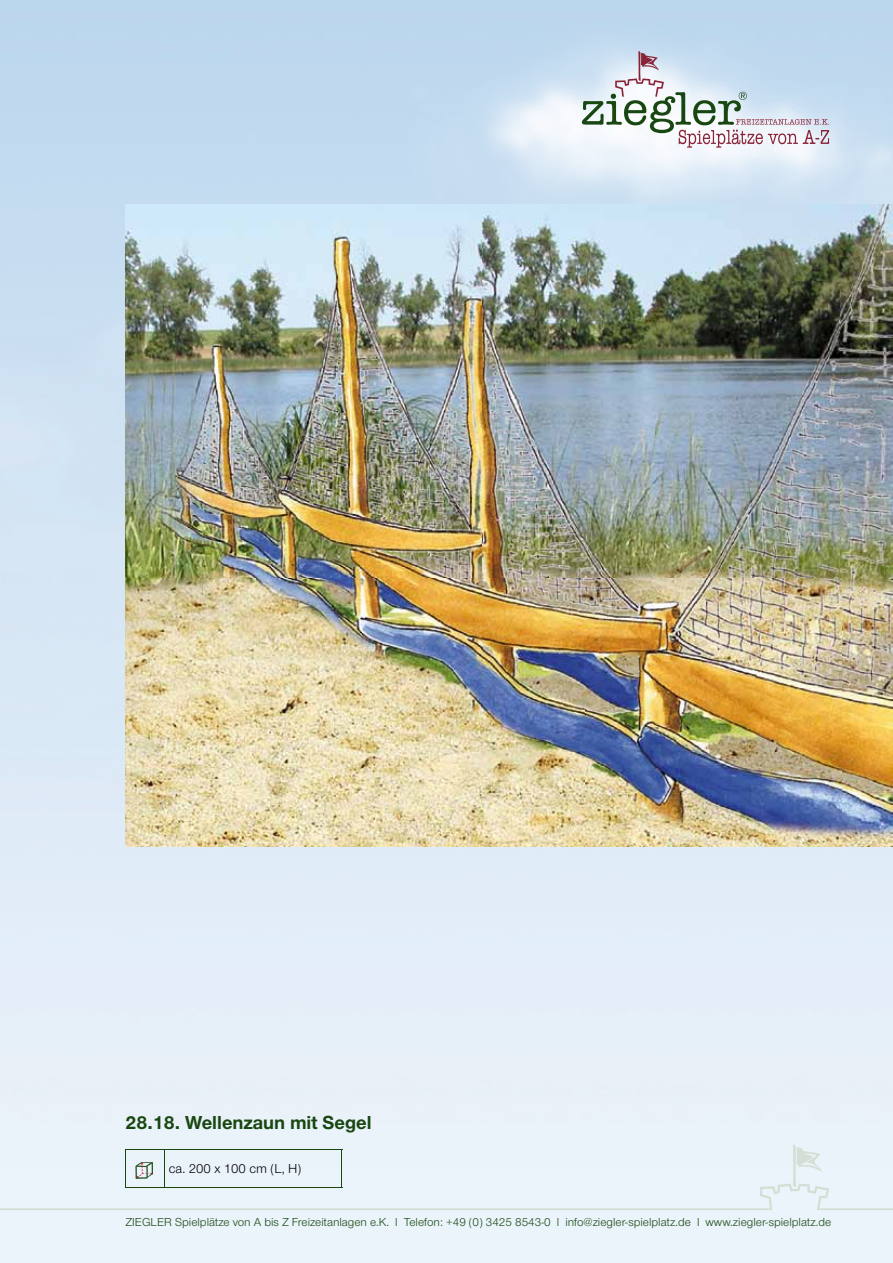
<style>
.page{position:relative;width:893px;height:1263px;background:#fff}
.page>*{position:absolute;margin:0;border:0;box-sizing:border-box;transform-origin:0 0}
.t1{font:700 19.5px "Nimbus San Nov";color:#184711}
.t2{font:13.5px "Nimbus San Nov";color:#000}
.t3{font:12px "Nimbus San Nov";color:#184711}
</style>
<div class="page">
<img style="left:0;top:0;width:893px;height:1263px">
<svg style="left:582px;top:50px;width:247px;height:98px"></svg>
<div style="left:0;top:1143px;width:893px;height:67px;background:#ebf4fb"></div>
<img style="left:125px;top:204px;width:767px;height:642px">
<hr style="left:164px;top:1150px;width:1px;height:36px;background:#184711">
<hr style="left:125px;top:1149px;width:39px;height:1px;background:#184711">
<hr style="left:125px;top:1150px;width:1px;height:36px;background:#184711">
<hr style="left:164px;top:1149px;width:178px;height:1px;background:#184711">
<hr style="left:341px;top:1150px;width:1px;height:36px;background:#184711">
<hr style="left:125px;top:1186px;width:39px;height:1px;background:#184711">
<hr style="left:164px;top:1186px;width:178px;height:1px;background:#184711">
<svg style="left:136px;top:1162px;width:17px;height:17px"></svg>
<h1 class="t1" style="left:125px;top:1111px;width:248px">28.18. Wellenzaun mit Segel</h1>
<p class="t2" style="left:169px;top:1161px;width:134px">ca. 200 x 100 cm (L, H)</p>
<p class="t3" style="left:125px;top:1215px;width:707px">ZIEGLER Spielplätze von A bis Z Freizeitanlagen e.K. l Telefon: +49 (0) 3425 8543-0 l info@ziegler-spielplatz.de l www.ziegler-spielplatz.de</p>
</div>
